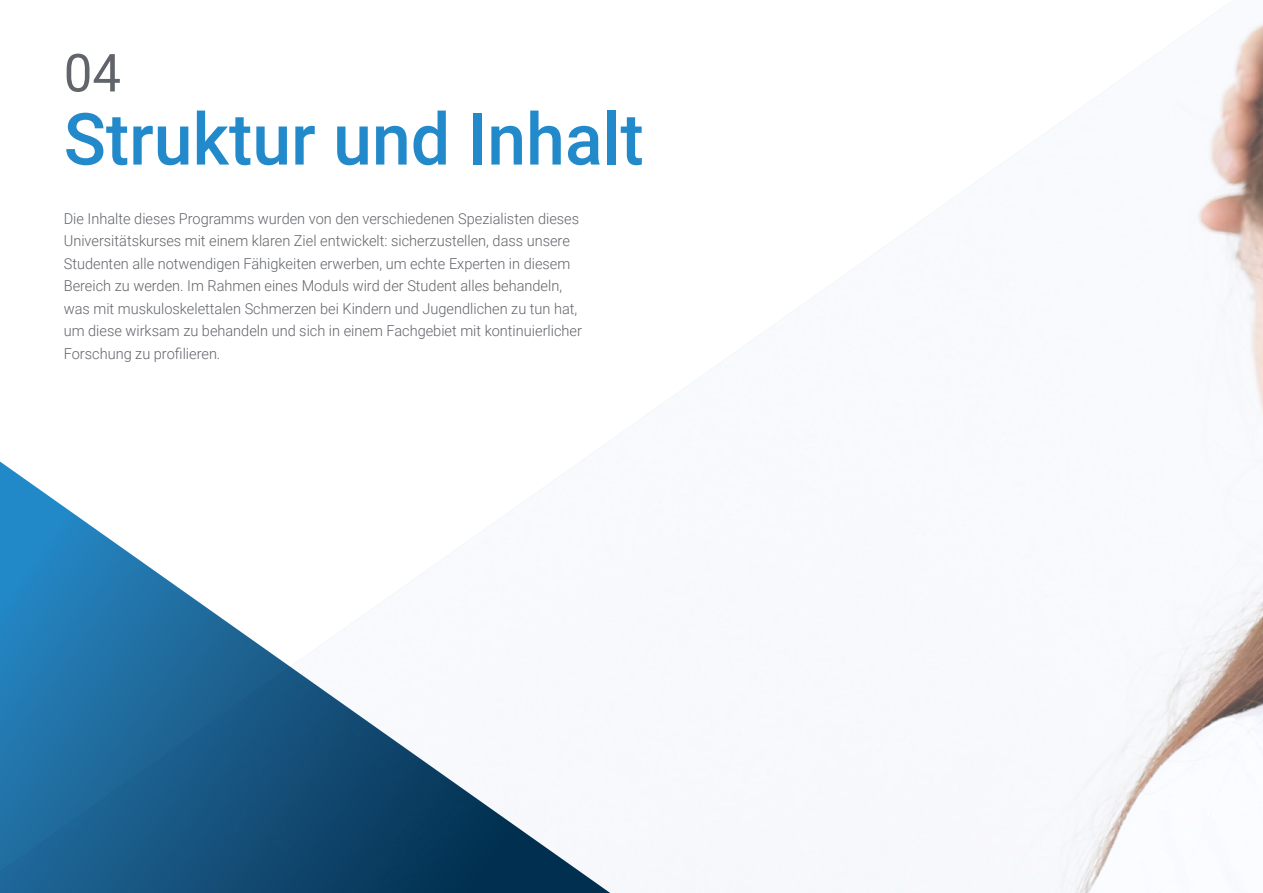
<style>
.page{position:relative;width:1263px;height:893px;background:#fff}
.page>*{position:absolute;margin:0;border:0;box-sizing:border-box;transform-origin:0 0}
.t1{font:500 72px "Roboto";color:#2289ca}
.t2{font:52.5px "Roboto";color:#61646a}
.t3{font:300 15px/22.5px "Roboto";color:#61646a}
</style>
<div class="page">
<img style="left:603px;top:0;width:660px;height:893px">
<svg style="left:0;top:446px;width:640px;height:447px"></svg>
<h2 class="t2" style="left:64px;top:36px;width:59px">04</h2>
<h1 class="t1" style="left:64px;top:89px;width:581px">Struktur und Inhalt</h1>
<p class="t3" style="left:64px;top:207px;width:520px">Die Inhalte dieses Programms wurden von den verschiedenen Spezialisten dieses Universitätskurses mit einem klaren Ziel entwickelt: sicherzustellen, dass unsere Studenten alle notwendigen Fähigkeiten erwerben, um echte Experten in diesem Bereich zu werden. Im Rahmen eines Moduls wird der Student alles behandeln, was mit muskuloskelettalen Schmerzen bei Kindern und Jugendlichen zu tun hat, um diese wirksam zu behandeln und sich in einem Fachgebiet mit kontinuierlicher Forschung zu profilieren.</p>
</div>
